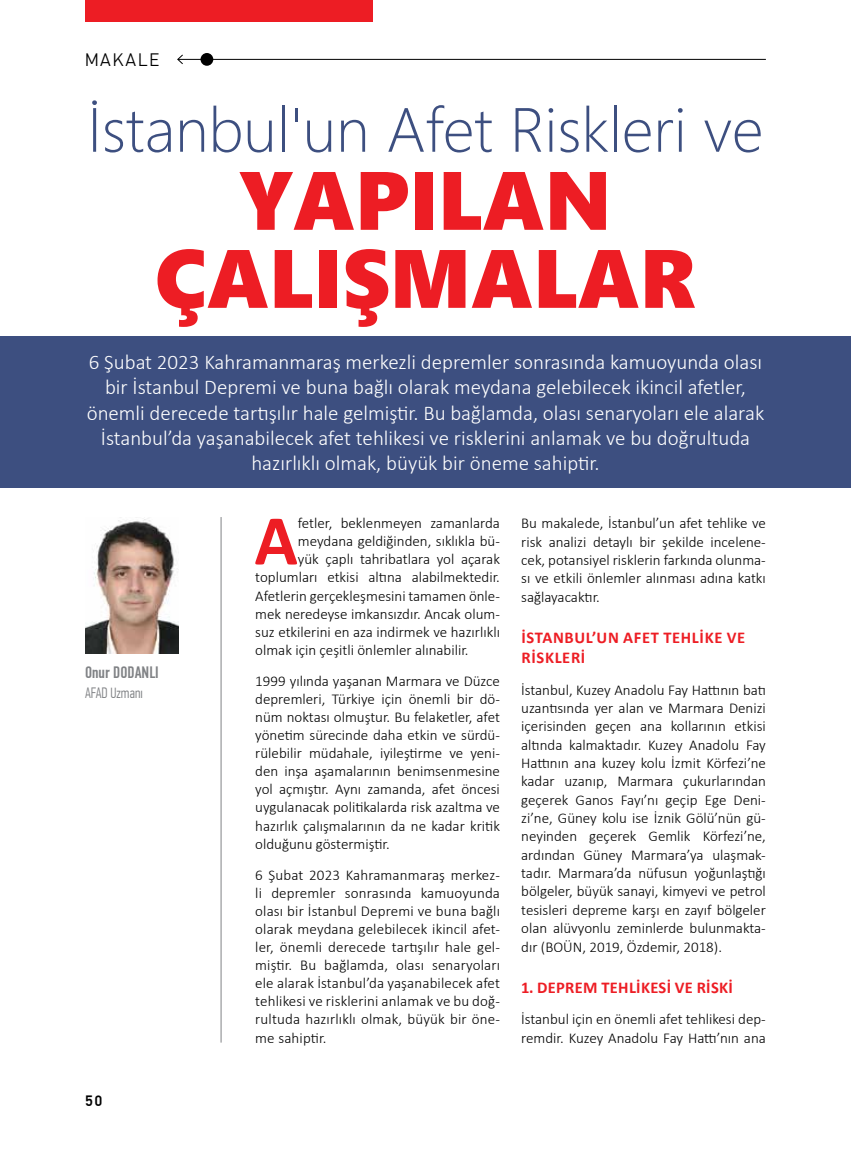
<style>
.page{position:relative;width:851px;height:1149px;background:#fff}
.page>*{position:absolute;margin:0;border:0;box-sizing:border-box;transform-origin:0 0}
.t1{font:82.5px/78px "Segoe UI Black";color:#ed1d24;text-align:center}
.t2{font:700 71.7px "Calibri";color:#ed1d24}
.t3{font:300 62.25px "Segoe UI";color:#3d4f80}
.t4{font:300 21px/25.2px "Calibri";color:#fff;text-align:center}
.t5{font:300 18px "PF Din Text Pro";letter-spacing:.1em;color:#000}
.t6{font:700 16.5px "Calibri";letter-spacing:.04em;color:#ed1d24}
.t7{font:500 16.5px "PF Din Text Comp Pro";color:#808285}
.t8{font:300 15px/18.3px "Calibri";color:#000;text-align:justify}
.t9{font:300 15px "PF Din Text Comp Pro";color:#808285}
.t10{font:500 15px "PF Din Text Pro";color:#000}
</style>
<div class="page">
<div style="left:85px;top:0;width:288px;height:21px;background:#ed1d24"></div>
<div style="left:200px;top:53px;width:13px;height:13px;background:#000;border-radius:50%"></div>
<hr style="left:178px;top:59px;width:587px;height:1px;background:#000">
<svg style="left:177px;top:54px;width:6px;height:10px"></svg>
<div style="left:0;top:336px;width:850px;height:151px;background:#3d4f80"></div>
<hr style="left:221px;top:517px;width:1px;height:525px;background:#808285">
<img style="left:85px;top:517px;width:94px;height:136px">
<p class="t5" style="left:85px;top:50px;width:76px">MAKALE</p>
<h3 class="t3" style="left:87px;top:71px;width:677px">İstanbul'un Afet Riskleri ve</h3>
<h1 class="t1" style="left:155px;top:156px;width:542px">YAPILAN<br>ÇALIŞMALAR</h1>
<p class="t4" style="left:87px;top:349px;width:679px">6 Şubat 2023 Kahramanmaraş merkezli depremler sonrasında kamuoyunda olası bir İstanbul Depremi ve buna bağlı olarak meydana gelebilecek ikincil afetler, önemli derecede tartışılır hale gelmiştir. Bu bağlamda, olası senaryoları ele alarak İstanbul’da yaşanabilecek afet tehlikesi ve risklerini anlamak ve bu doğrultuda hazırlıklı olmak, büyük bir öneme sahiptir.</p>
<p class="t7" style="left:85px;top:663px;width:75px">Onur DODANLI</p>
<p class="t9" style="left:85px;top:683px;width:59px">AFAD Uzmanı</p>
<p class="t10" style="left:85px;top:1091px;width:19px">50</p>
<h2 class="t2" style="left:254px;top:489px;width:43px">A</h2>
<p class="t8" style="left:298px;top:514px;width:203px">fetler, beklenmeyen zamanlarda</p>
<p class="t8" style="left:298px;top:532px;width:203px">meydana geldiğinden, sıklıkla bü-</p>
<p class="t8" style="left:298px;top:550px;width:203px">yük çaplı tahribatlara yol açarak</p>
<p class="t8" style="left:255px;top:568px;width:246px">toplumları etkisi altına alabilmektedir.</p>
<p class="t8" style="left:255px;top:586px;width:246px">Afetlerin gerçekleşmesini tamamen önle-</p>
<p class="t8" style="left:255px;top:604px;width:246px">mek neredeyse imkansızdır. Ancak olum-</p>
<p class="t8" style="left:255px;top:622px;width:246px">suz etkilerini en aza indirmek ve hazırlıklı</p>
<p class="t8" style="left:255px;top:640px;width:215px">olmak için çeşitli önlemler alınabilir.</p>
<p class="t8" style="left:255px;top:671px;width:246px">1999 yılında yaşanan Marmara ve Düzce depremleri, Türkiye için önemli bir dö&shy;nüm noktası olmuştur. Bu felaketler, afet yönetim sürecinde daha etkin ve sürdü&shy;rülebilir müdahale, iyileştirme ve yeni&shy;den inşa aşamalarının benimsenmesine yol açmıştır. Aynı zamanda, afet öncesi uygulanacak politikalarda risk azaltma ve hazırlık çalışmalarının da ne kadar kritik olduğunu göstermiştir.</p>
<p class="t8" style="left:255px;top:865px;width:246px">6 Şubat 2023 Kahramanmaraş merkez&shy;li depremler sonrasında kamuoyunda olası bir İstanbul Depremi ve buna bağlı olarak meydana gelebilecek ikincil afet&shy;ler, önemli derecede tartışılır hale gel&shy;miştir. Bu bağlamda, olası senaryoları ele alarak İstanbul’da yaşanabilecek afet tehlikesi ve risklerini anlamak ve bu doğ&shy;rultuda hazırlıklı olmak, büyük bir öne&shy;me sahiptir.</p>
<p class="t8" style="left:521px;top:514px;width:246px">Bu makalede, İstanbul’un afet tehlike ve risk analizi detaylı bir şekilde incelene&shy;cek, potansiyel risklerin farkında olunma&shy;sı ve etkili önlemler alınması adına katkı sağlayacaktır.</p>
<p class="t6" style="left:521px;top:626px;width:16px">İSTANBUL</p>
<p class="t6" style="left:592px;top:626px;width:90px">’UN AFET TEHLIKE</p>
<p class="t6" style="left:726px;top:626px;width:10px">VE</p>
<p class="t6" style="left:521px;top:646px;width:19px">RISKLERI</p>
<p class="t8" style="left:521px;top:680px;width:246px">İstanbul, Kuzey Anadolu Fay Hattının batı uzantısında yer alan ve Marmara Denizi içerisinden geçen ana kollarının etkisi altında kalmaktadır. Kuzey Anadolu Fay Hattının ana kuzey kolu İzmit Körfezi’ne kadar uzanıp, Marmara çukurlarından geçerek Ganos Fayı’nı geçip Ege Deni&shy;zi’ne, Güney kolu ise İznik Gölü’nün gü&shy;neyinden geçerek Gemlik Körfezi’ne, ardından Güney Marmara’ya ulaşmak&shy;tadır. Marmara’da nüfusun yoğunlaştığı bölgeler, büyük sanayi, kimyevi ve petrol tesisleri depreme karşı en zayıf bölgeler olan alüvyonlu zeminlerde bulunmakta&shy;dır (BOÜN, 2019, Özdemir, 2018).</p>
<p class="t6" style="left:521px;top:975px;width:38px">1. DEPREM</p>
<p class="t6" style="left:601px;top:975px;width:17px">TEHLIKESI</p>
<p class="t6" style="left:674px;top:975px;width:39px">VE RISKI</p>
<p class="t8" style="left:521px;top:1009px;width:246px">İstanbul için en önemli afet tehlikesi dep&shy;remdir. Kuzey Anadolu Fay Hattı’nın ana</p>
</div>
